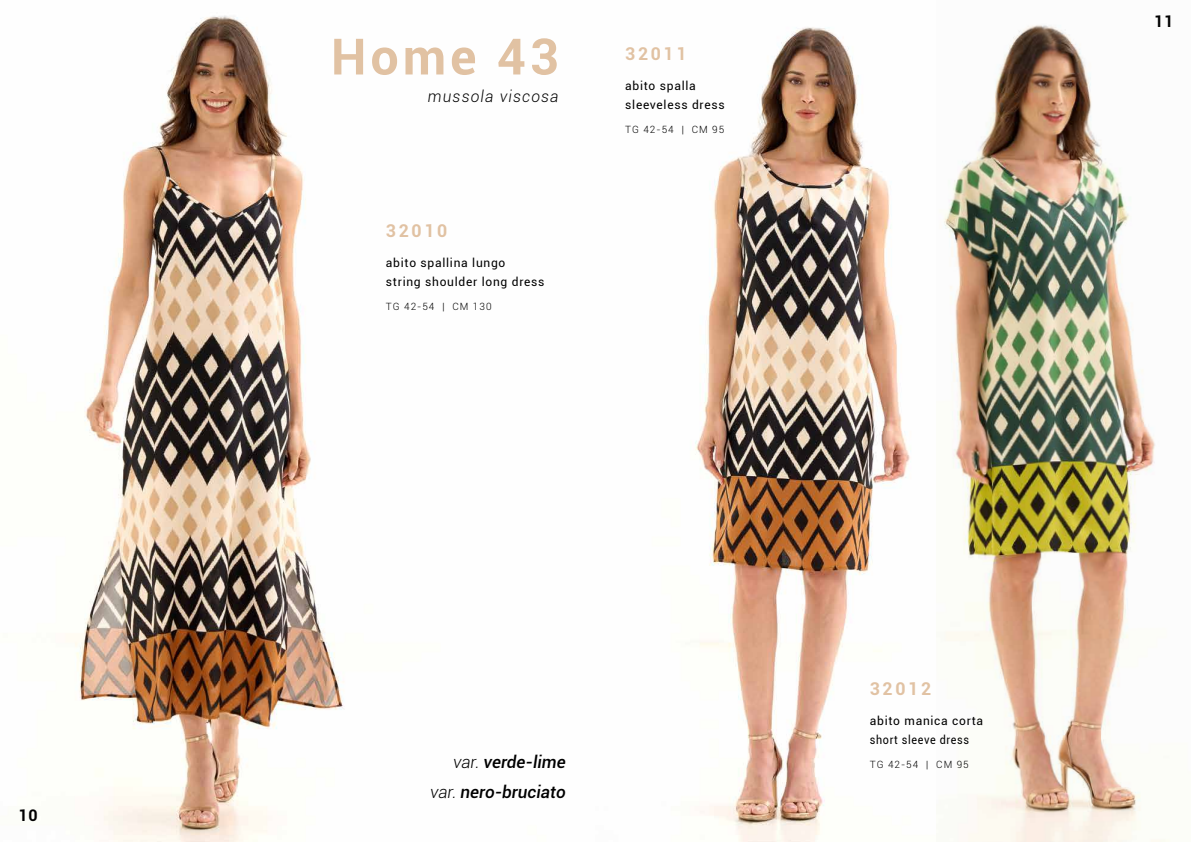
<style>
.page{position:relative;width:1191px;height:842px;background:#fff}
.page>*{position:absolute;margin:0;border:0;box-sizing:border-box;transform-origin:0 0}
.t1{font:700 50.2px "Roboto";letter-spacing:.08em;color:#e1c2a3}
.t2{font:700 17.7px "Roboto";letter-spacing:.15em;color:#e1c2a3}
.t3{font:italic 500 17.1px/29.9px "Roboto";color:#000;text-align:right}
.t4{font:italic 300 16px "Roboto";letter-spacing:.075em;color:#000}
.t5{font:700 16px "Roboto";color:#000}
.t6{font:12px/19px "Roboto";letter-spacing:.06em;color:#000}
.t7{font:300 10px "Roboto";letter-spacing:.1em;color:#000}
.s1{font-weight:300}
</style>
<div class="page">
<img style="left:66px;top:15px;width:844px;height:827px">
<img style="left:944px;top:25px;width:226px;height:817px">
<h3 class="t5" style="left:18px;top:804px;width:21px">10</h3>
<h1 class="t1" style="left:331px;top:21px;width:229px">Home 43</h1>
<h3 class="t4" style="left:428px;top:86px;width:132px">mussola viscosa</h3>
<h2 class="t2" style="left:386px;top:218px;width:63px">32010</h2>
<p class="t6" style="left:386px;top:253px;width:160px">abito spallina lungo<br>string shoulder long dress</p>
<p class="t7" style="left:386px;top:299px;width:107px">TG 42-54 | CM 130</p>
<h2 class="t2" style="left:625px;top:41px;width:63px">32011</h2>
<p class="t6" style="left:625px;top:75px;width:101px">abito spalla sleeveless dress</p>
<p class="t7" style="left:625px;top:122px;width:100px">TG 42-54 | CM 95</p>
<h3 class="t3" style="left:430px;top:746px;width:137px"><span class="s1">var.</span> verde-lime <span class="s1">var.</span> nero-bruciato</h3>
<h2 class="t2" style="left:870px;top:676px;width:63px">32012</h2>
<p class="t6" style="left:870px;top:711px;width:115px">abito manica corta short sleeve dress</p>
<p class="t7" style="left:870px;top:757px;width:100px">TG 42-54 | CM 95</p>
<h3 class="t5" style="left:1154px;top:10px;width:21px">11</h3>
</div>
